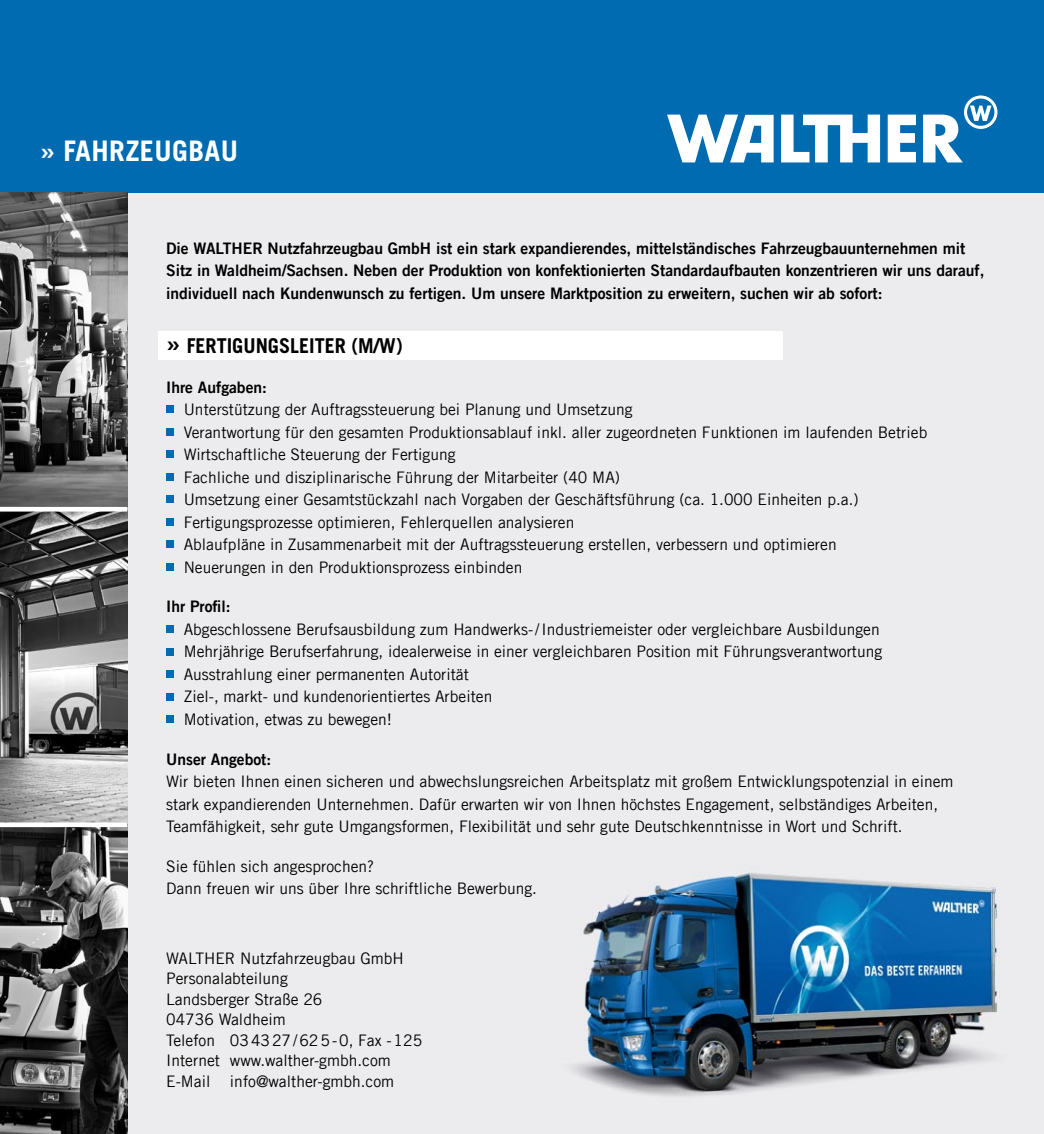
<style>
.page{position:relative;width:1044px;height:1134px;background:#fff}
.page>*{position:absolute;margin:0;border:0;box-sizing:border-box;transform-origin:0 0}
.Subhead{font:700 28.4px "Trade Gothic LT Com";letter-spacing:.015em;color:#fff}
.Bodytext{font:700 20.4px "Trade Gothic LT Com";color:#000}
.Bodytext-2{font:16px/22.4px "Trade Gothic LT Com";color:#000}
.Bodytext-3{font:16px/22.4px "Trade Gothic LT Com Bd 2";color:#000}
.s1{font-size:26.6px}
.s2{font-family:"Trade Gothic LT Com Bd 2"}
</style>
<div class="page">
<img style="left:127px;top:193px;width:916px;height:941px">
<div style="left:159px;top:331px;width:623px;height:29px;background:#fff"></div>
<div style="left:166px;top:405px;width:8px;height:8px;background:#006bb0"></div>
<div style="left:166px;top:428px;width:8px;height:8px;background:#006bb0"></div>
<div style="left:166px;top:450px;width:8px;height:8px;background:#006bb0"></div>
<div style="left:166px;top:473px;width:8px;height:8px;background:#006bb0"></div>
<div style="left:166px;top:495px;width:8px;height:8px;background:#006bb0"></div>
<div style="left:166px;top:518px;width:8px;height:8px;background:#006bb0"></div>
<div style="left:166px;top:540px;width:8px;height:8px;background:#006bb0"></div>
<div style="left:166px;top:563px;width:8px;height:8px;background:#006bb0"></div>
<div style="left:166px;top:625px;width:8px;height:8px;background:#006bb0"></div>
<div style="left:166px;top:648px;width:8px;height:8px;background:#006bb0"></div>
<div style="left:166px;top:670px;width:8px;height:8px;background:#006bb0"></div>
<div style="left:166px;top:693px;width:8px;height:7px;background:#006bb0"></div>
<div style="left:166px;top:715px;width:8px;height:8px;background:#006bb0"></div>
<div style="left:0;top:0;width:1043px;height:193px;background:#006bb0"></div>
<img style="left:0;top:193px;width:127px;height:314px">
<svg style="left:0;top:511px;width:127px;height:311px;background:#777"></svg>
<svg style="left:0;top:827px;width:127px;height:307px;background:#4e4e4e"></svg>
<svg style="left:781px;top:115px;width:98px;height:47px"></svg>
<svg style="left:887px;top:115px;width:28px;height:47px"></svg>
<svg style="left:667px;top:115px;width:106px;height:47px"></svg>
<svg style="left:923px;top:95px;width:74px;height:67px"></svg>
<p class="Subhead" style="left:40px;top:134px;width:200px">» FAHRZEUGBAU</p>
<p class="Bodytext-3" style="left:166px;top:236px;width:819px">Die WALTHER Nutzfahrzeugbau GmbH ist ein stark expandierendes, mittelständisches Fahrzeugbauunternehmen mit<br>Sitz in Waldheim/Sachsen. Neben der Produktion von konfektionierten Standardaufbauten konzentrieren wir uns darauf, individuell nach Kundenwunsch zu fertigen. Um unsere Marktposition zu erweitern, suchen wir ab sofort:</p>
<p class="Bodytext" style="left:166px;top:333px;width:238px"><span class="s1">»</span> FERTIGUNGSLEITER (M/W)</p>
<p class="Bodytext-2" style="left:184px;top:376px;width:745px;text-indent:-17px"><span class="s2">Ihre Aufgaben:<br></span>Unterstützung der Auftragssteuerung bei Planung und Umsetzung<br>Verantwortung für den gesamten Produktionsablauf inkl. aller zugeordneten Funktionen im laufenden Betrieb Wirtschaftliche Steuerung der Fertigung<br>Fachliche und disziplinarische Führung der Mitarbeiter (40 MA)<br>Umsetzung einer Gesamtstückzahl nach Vorgaben der Geschäftsführung (ca. 1.000 Einheiten p.a.)<br>Fertigungsprozesse optimieren, Fehlerquellen analysieren<br>Ablaufpläne in Zusammenarbeit mit der Auftragssteuerung erstellen, verbessern und optimieren<br>Neuerungen in den Produktionsprozess einbinden</p>
<p class="Bodytext-2" style="left:184px;top:595px;width:700px;text-indent:-17px"><span class="s2">Ihr Profil:<br></span>Abgeschlossene Berufsausbildung zum Handwerks-/Industriemeister oder vergleichbare Ausbildungen Mehrjährige Berufserfahrung, idealerweise in einer vergleichbaren Position mit Führungsverantwortung Ausstrahlung einer permanenten Autorität<br>Ziel-, markt- und kundenorientiertes Arbeiten<br>Motivation, etwas zu bewegen!</p>
<p class="Bodytext-2" style="left:166px;top:747px;width:788px"><span class="s2">Unser Angebot:<br></span>Wir bieten Ihnen einen sicheren und abwechslungsreichen Arbeitsplatz mit großem Entwicklungspotenzial in einem stark expandierenden Unternehmen. Dafür erwarten wir von Ihnen höchstes Engagement, selbständiges Arbeiten, Teamfähigkeit, sehr gute Umgangsformen, Flexibilität und sehr gute Deutschkenntnisse in Wort und Schrift.</p>
<p class="Bodytext-2" style="left:166px;top:855px;width:372px">Sie fühlen sich angesprochen?<br>Dann freuen wir uns über Ihre schriftliche Bewerbung.</p>
<p class="Bodytext-2" style="left:166px;top:948px;width:257px;line-height:20.4px">WALTHER Nutzfahrzeugbau GmbH<br>Personalabteilung<br>Landsberger Straße 26<br>04736 Waldheim<br>Telefon 034327/625-0, Fax -125<br>Internet www.walther-gmbh.com<br>E-Mail info@walther-gmbh.com</p>
</div>
